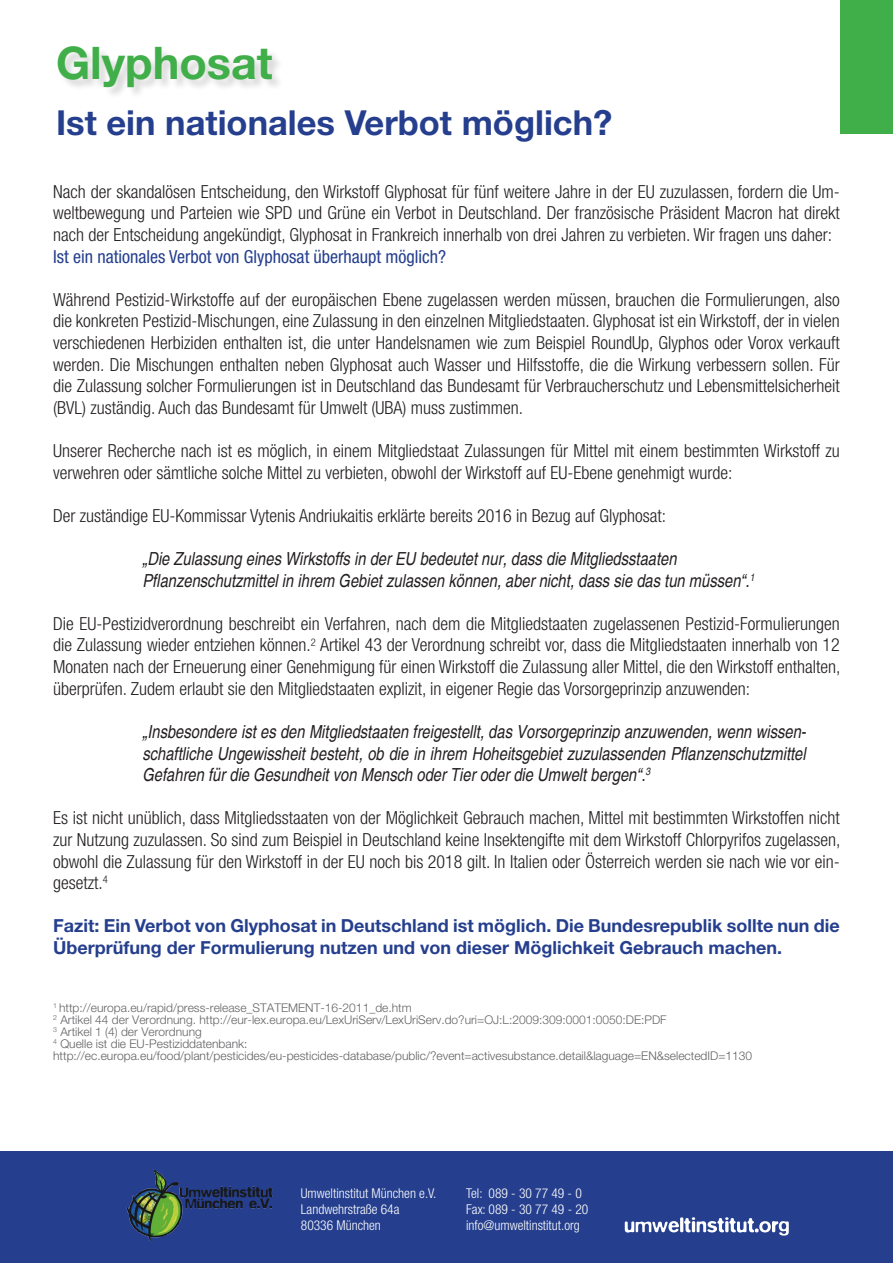
<style>
.page{position:relative;width:893px;height:1263px;background:#fff}
.page>*{position:absolute;margin:0;border:0;box-sizing:border-box;transform-origin:0 0}
.t1{font:700 45px "Helvetica Neue LT Std";color:#40ae49}
.t2{font:700 34.5px "Helvetica Neue LT Std";color:#253f8e}
.t3{font:300 condensed 18px/21.6px "Helvetica Neue LT Std";color:#231f20;text-align:justify}
.t4{font:italic condensed 18px/21.6px "Helvetica";color:#231f20;text-align:justify}
.t5{font:700 18px/21.6px "Helvetica Neue LT Std";color:#253f8e}
.t6{font:condensed 18px "Helvetica Neue LT Std";color:#253f8e}
.t7{font:300 condensed 13.5px/16.2px "Helvetica Neue LT Std";color:#fff}
.t8{font:300 12px "Helvetica Neue LT Std";color:#656568}
.t9{font:300 12px "Helvetica Neue LT Std";color:#616164}
</style>
<div class="page">
<div style="left:58px;top:47px;width:227px;height:52px;background:#231f20;opacity:.17"></div>
<div style="left:841px;top:0;width:52px;height:134px;background:#40ae49"></div>
<div style="left:0;top:1151px;width:893px;height:112px;background:#253f8e"></div>
<svg style="left:625px;top:1217px;width:164px;height:18px"></svg>
<img style="left:126px;top:1169px;width:147px;height:72px">
<p class="t1" style="left:56px;top:35px;width:218px">Glyphosat</p>
<p class="t2" style="left:56px;top:102px;width:558px">Ist ein nationales Verbot möglich?</p>
<p class="t3" style="left:53px;top:181px;width:788px">Nach der skandalösen Entscheidung, den Wirkstoff Glyphosat für fünf weitere Jahre in der EU zuzulassen, fordern die Um&shy;weltbewegung und Parteien wie SPD und Grüne ein Verbot in Deutschland. Der französische Präsident Macron hat direkt nach der Entscheidung angekündigt, Glyphosat in Frankreich innerhalb von drei Jahren zu verbieten. Wir fragen uns daher:</p>
<p class="t6" style="left:53px;top:246px;width:395px">Ist ein nationales Verbot von Glyphosat überhaupt möglich?</p>
<p class="t3" style="left:53px;top:289px;width:788px">Während Pestizid-Wirkstoffe auf der europäischen Ebene zugelassen werden müssen, brauchen die Formulierungen, also die konkreten Pestizid-Mischungen, eine Zulassung in den einzelnen Mitgliedstaaten. Glyphosat ist ein Wirkstoff, der in vielen verschiedenen Herbiziden enthalten ist, die unter Handelsnamen wie zum Beispiel RoundUp, Glyphos oder Vorox verkauft werden. Die Mischungen enthalten neben Glyphosat auch Wasser und Hilfsstoffe, die die Wirkung verbessern sollen. Für die Zulassung solcher Formulierungen ist in Deutschland das Bundesamt für Verbraucherschutz und Lebensmittelsicherheit (BVL) zuständig. Auch das Bundesamt für Umwelt (UBA) muss zustimmen.</p>
<p class="t3" style="left:53px;top:440px;width:788px">Unserer Recherche nach ist es möglich, in einem Mitgliedstaat Zulassungen für Mittel mit einem bestimmten Wirkstoff zu verwehren oder sämtliche solche Mittel zu verbieten, obwohl der Wirkstoff auf EU-Ebene genehmigt wurde:</p>
<p class="t3" style="left:53px;top:505px;width:614px">Der zuständige EU-Kommissar Vytenis Andriukaitis erklärte bereits 2016 in Bezug auf Glyphosat:</p>
<p class="t4" style="left:142px;top:548px;width:536px">„Die Zulassung eines Wirkstoffs in der EU bedeutet nur, dass die Mitgliedsstaaten</p>
<p class="t4" style="left:142px;top:570px;width:614px">Pflanzenschutzmittel in ihrem Gebiet zulassen können, aber nicht, dass sie das tun müssen“.<sup>1</sup></p>
<p class="t3" style="left:53px;top:613px;width:789px">Die EU-Pestizidverordnung beschreibt ein Verfahren, nach dem die Mitgliedstaaten zugelassenen Pestizid-Formulierungen die Zulassung wieder entziehen können.<sup>2</sup> Artikel 43 der Verordnung schreibt vor, dass die Mitgliedstaaten innerhalb von 12<br>Monaten nach der Erneuerung einer Genehmigung für einen Wirkstoff die Zulassung aller Mittel, die den Wirkstoff enthalten, überprüfen. Zudem erlaubt sie den Mitgliedstaaten explizit, in eigener Regie das Vorsorgeprinzip anzuwenden:</p>
<p class="t4" style="left:142px;top:721px;width:665px">„Insbesondere ist es den Mitgliedstaaten freigestellt, das Vorsorgeprinzip anzuwenden, wenn wissen&shy;schaftliche Ungewissheit besteht, ob die in ihrem Hoheitsgebiet zuzulassenden Pflanzenschutzmittel Gefahren für die Gesundheit von Mensch oder Tier oder die Umwelt bergen“.<sup>3</sup></p>
<p class="t3" style="left:53px;top:807px;width:789px">Es ist nicht unüblich, dass Mitgliedsstaaten von der Möglichkeit Gebrauch machen, Mittel mit bestimmten Wirkstoffen nicht zur Nutzung zuzulassen. So sind zum Beispiel in Deutschland keine Insektengifte mit dem Wirkstoff Chlorpyrifos zugelassen, obwohl die Zulassung für den Wirkstoff in der EU noch bis 2018 gilt. In Italien oder Österreich werden sie nach wie vor ein&shy;gesetzt.<sup>4</sup></p>
<p class="t5" style="left:53px;top:915px;width:788px">Fazit: Ein Verbot von Glyphosat in Deutschland ist möglich. Die Bundesrepublik sollte nun die<br>Überprüfung der Formulierung nutzen und von dieser Möglichkeit Gebrauch machen.</p>
<p class="t8" style="left:53px;top:1000px;width:360px"><sup>1</sup> http://europa.eu/rapid/press-release_STATEMENT-16-2011_de.htm</p>
<p class="t8" style="left:53px;top:1012px;width:615px"><sup>2</sup> Artikel 44 der Verordnung. http://eur-lex.europa.eu/LexUriServ/LexUriServ.do?uri=OJ:L:2009:309:0001:0050:DE:PDF</p>
<p class="t8" style="left:53px;top:1024px;width:150px"><sup>3</sup> Artikel 1 (4) der Verordnung</p>
<p class="t9" style="left:53px;top:1036px;width:196px"><sup>4</sup> Quelle ist die EU-Pestiziddatenbank:</p>
<p class="t9" style="left:53px;top:1048px;width:701px">http://ec.europa.eu/food/plant/pesticides/eu-pesticides-database/public/?event=activesubstance.detail&amp;laguage=EN&amp;selectedID=1130</p>
<p class="t7" style="left:301px;top:1185px;width:137px">Umweltinstitut München e.V.<br>Landwehrstraße 64a<br>80336 München</p>
<p class="t7" style="left:466px;top:1185px;width:117px">Tel: 089 - 30 77 49 - 0</p>
<p class="t7" style="left:466px;top:1201px;width:124px">Fax: 089 - 30 77 49 - 20</p>
<p class="t7" style="left:466px;top:1217px;width:115px">info@umweltinstitut.org</p>
</div>
